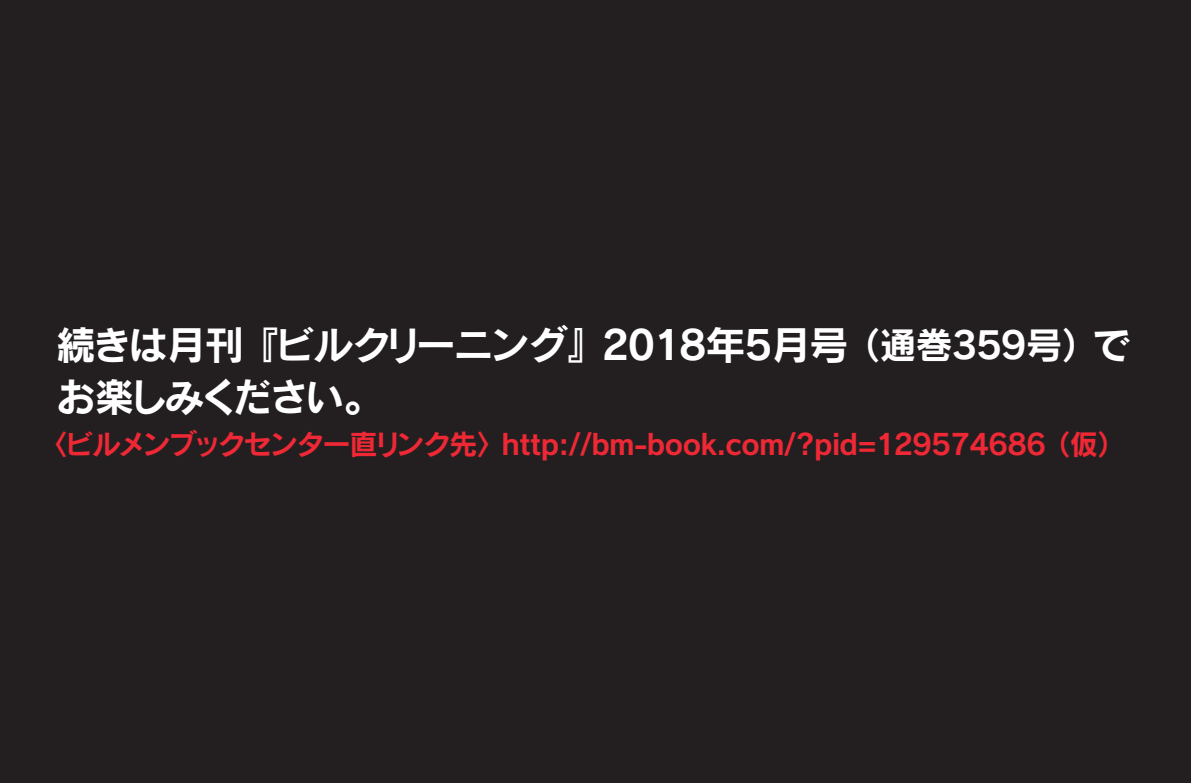
<style>
.page{position:relative;width:1191px;height:783px;background:#fff}
.page>*{position:absolute;margin:0;border:0;box-sizing:border-box;transform-origin:0 0}
.商品説明ネーム{font:39.7px "Rodin Pro B";letter-spacing:-.05em;color:#fff}
.商品説明ネーム-2{font:39.7px "Rodin Pro B";letter-spacing:-.095em;color:#fff}
.商品説明ネーム-3{font:28.3px "Rodin Pro B";letter-spacing:-.025em;color:#ee2835}
.s1{font-size:36.9px}
</style>
<div class="page">
<div style="left:0;top:0;width:1191px;height:782px;background:#231f20"></div>
<p class="商品説明ネーム" style="left:56px;top:318px;width:1077px">続きは月刊『ビルクリーニング』2018年5月号<span class="s1">（通巻359号）</span>で</p>
<p class="商品説明ネーム-2" style="left:56px;top:370px;width:329px">お楽しみください。</p>
<p class="商品説明ネーム-3" style="left:39px;top:425px;width:1088px">〈ビルメンブックセンター直リンク先〉http://bm-book.com/?pid=129574686（仮）</p>
</div>
